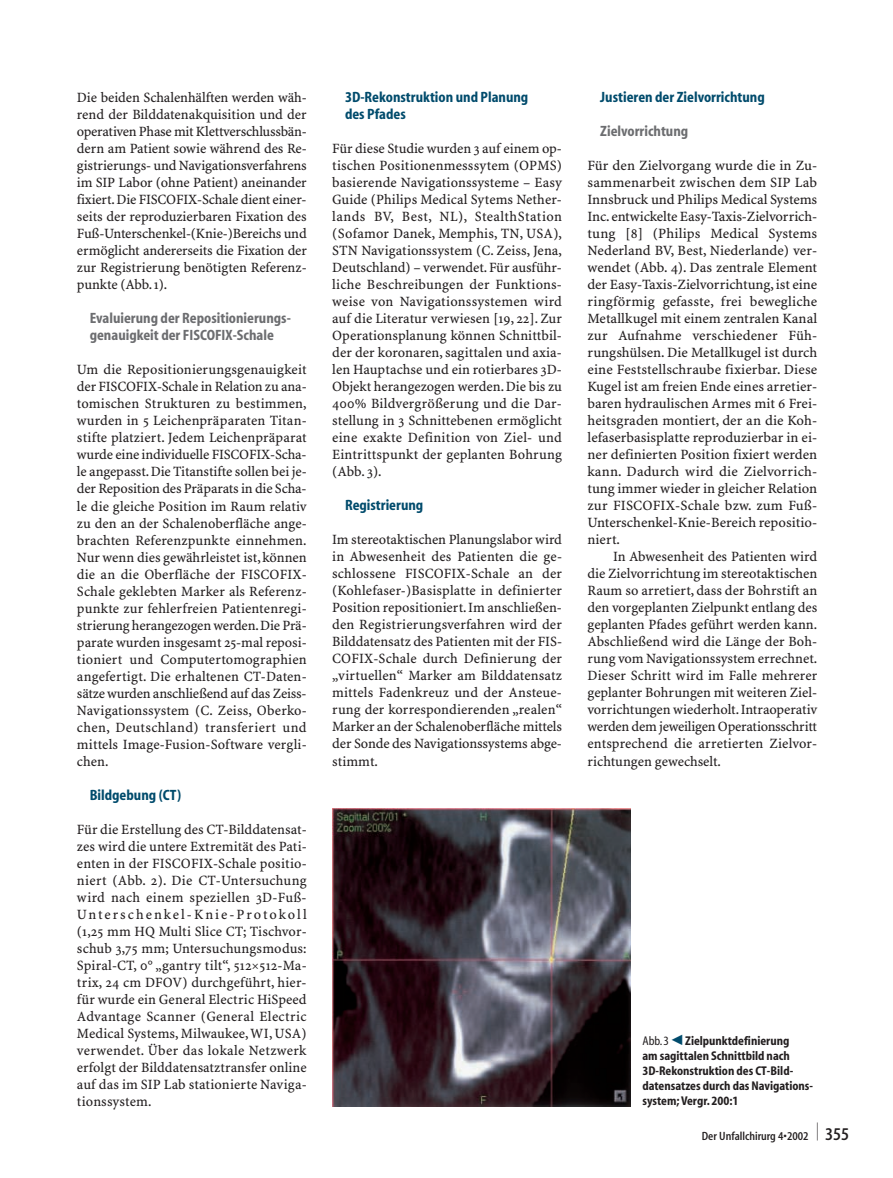
<style>
.page{position:relative;width:893px;height:1178px;background:#fff}
.page>*{position:absolute;margin:0;border:0;box-sizing:border-box;transform-origin:0 0}
.t1{font:700 condensed 15px/17px "S Myriad";color:#004b6c}
.t2{font:700 condensed 15px/17px "S Myriad";color:#6c6d70}
.t3{font:14.25px/17px "S Minion Plus";color:#231f20;text-align:justify}
.t4{font:700 condensed 12.75px/15px "S Myriad";color:#231f20}
.t5{font:600 condensed 12px "S Myriad";color:#231f20}
.s1{font-weight:400}
.s2{font-family:"Mathematical Pi Six";font-weight:400;font-stretch:normal;font-size:14.25px;color:#004b6c}
.s3{font-size:18px}
</style>
<div class="page">
<img style="left:332px;top:808px;width:298px;height:298px">
<p class="t3" style="left:77px;top:90px;width:231px">Die beiden Schalenhälften werden wäh&shy;rend der Bilddatenakquisition und der operativen Phase mit Klettverschlussbän&shy;dern am Patient sowie während des Re&shy;gistrierungs- und Navigationsverfahrens im SIP Labor (ohne Patient) aneinander fixiert.Die FISCOFIX-Schale dient einer&shy;seits der reproduzierbaren Fixation des Fuß-Unterschenkel-(Knie-)Bereichs und ermöglicht andererseits die Fixation der zur Registrierung benötigten Referenz&shy;punkte (Abb. 1).</p>
<p class="t2" style="left:90px;top:311px;width:203px">Evaluierung der Repositionierungs&shy;genauigkeit der FISCOFIX-Schale</p>
<p class="t3" style="left:77px;top:362px;width:231px">Um die Repositionierungsgenauigkeit der FISCOFIX-Schale in Relation zu ana&shy;tomischen Strukturen zu bestimmen, wurden in 5 Leichenpräparaten Titan&shy;stifte platziert. Jedem Leichenpräparat wurde eine individuelle FISCOFIX-Scha&shy;le angepasst.Die Titanstifte sollen bei je&shy;der Reposition des Präparats in die Scha&shy;le die gleiche Position im Raum relativ zu den an der Schalenoberfläche ange&shy;brachten Referenzpunkte einnehmen.<br>Nur wenn dies gewährleistet ist, können die an die Oberfläche der FISCOFIX-Schale geklebten Marker als Referenz&shy;punkte zur fehlerfreien Patientenregi&shy;strierung herangezogen werden.Die Prä&shy;parate wurden insgesamt 25-mal reposi&shy;tioniert und Computertomographien angefertigt. Die erhaltenen CT-Daten&shy;sätze wurden anschließend auf das Zeiss-Navigationssystem (C. Zeiss, Oberko&shy;chen, Deutschland) transferiert und mittels Image-Fusion-Software vergli&shy;chen.</p>
<p class="t1" style="left:90px;top:787px;width:93px">Bildgebung (CT)</p>
<p class="t3" style="left:77px;top:821px;width:231px">Für die Erstellung des CT-Bilddatensat&shy;zes wird die untere Extremität des Pati&shy;enten in der FISCOFIX-Schale positio&shy;niert (Abb. 2). Die CT-Untersuchung wird nach einem speziellen 3D-Fuß-Unterschenkel-Knie-Protokoll (1,25 mm HQ Multi Slice CT; Tischvor&shy;schub 3,75 mm; Untersuchungsmodus:<br>Spiral-CT, 0° „gantry tilt“, 512 512-Ma&shy;trix, 24 cm DFOV) durchgeführt, hier&shy;für wurde ein General Electric HiSpeed Advantage Scanner (General Electric Medical Systems, Milwaukee,WI, USA) verwendet. Über das lokale Netzwerk erfolgt der Bilddatensatztransfer online auf das im SIP Lab stationierte Naviga&shy;tionssystem.</p>
<p class="t1" style="left:345px;top:90px;width:185px">3D-Rekonstruktion und Planung des Pfades</p>
<p class="t3" style="left:332px;top:141px;width:231px">Für diese Studie wurden 3 auf einem op&shy;tischen Positionenmesssytem (OPMS) basierende Navigationssysteme – Easy Guide (Philips Medical Sytems Nether&shy;lands BV, Best, NL), StealthStation (Sofamor Danek, Memphis, TN, USA), STN Navigationssystem (C. Zeiss, Jena, Deutschland) – verwendet. Für ausführ&shy;liche Beschreibungen der Funktions&shy;weise von Navigationssystemen wird auf die Literatur verwiesen [19, 22]. Zur Operationsplanung können Schnittbil&shy;der der koronaren, sagittalen und axia&shy;len Hauptachse und ein rotierbares 3D-Objekt herangezogen werden. Die bis zu 400% Bildvergrößerung und die Dar&shy;stellung in 3 Schnittebenen ermöglicht eine exakte Definition von Ziel- und Eintrittspunkt der geplanten Bohrung (Abb. 3).</p>
<p class="t1" style="left:345px;top:498px;width:80px">Registrierung</p>
<p class="t3" style="left:332px;top:532px;width:231px">Im stereotaktischen Planungslabor wird in Abwesenheit des Patienten die ge&shy;schlossene FISCOFIX-Schale an der (Kohlefaser-)Basisplatte in definierter Position repositioniert. Im anschließen&shy;den Registrierungsverfahren wird der Bilddatensatz des Patienten mit der FIS-COFIX-Schale durch Definierung der „virtuellen“ Marker am Bilddatensatz mittels Fadenkreuz und der Ansteue&shy;rung der korrespondierenden „realen“ Marker an der Schalenoberfläche mittels der Sonde des Navigationssystems abge&shy;stimmt.</p>
<p class="t1" style="left:600px;top:90px;width:166px">Justieren der Zielvorrichtung</p>
<p class="t2" style="left:600px;top:124px;width:90px">Zielvorrichtung</p>
<p class="t3" style="left:587px;top:158px;width:231px">Für den Zielvorgang wurde die in Zu&shy;sammenarbeit zwischen dem SIP Lab Innsbruck und Philips Medical Systems Inc.entwickelte Easy-Taxis-Zielvorrich&shy;tung [8] (Philips Medical Systems Nederland BV, Best, Niederlande) ver&shy;wendet (Abb. 4). Das zentrale Element der Easy-Taxis-Zielvorrichtung, ist eine ringförmig gefasste, frei bewegliche Metallkugel mit einem zentralen Kanal zur Aufnahme verschiedener Füh&shy;rungshülsen. Die Metallkugel ist durch eine Feststellschraube fixierbar. Diese Kugel ist am freien Ende eines arretier&shy;baren hydraulischen Armes mit 6 Frei&shy;heitsgraden montiert, der an die Koh&shy;lefaserbasisplatte reproduzierbar in ei&shy;ner definierten Position fixiert werden kann. Dadurch wird die Zielvorrich&shy;tung immer wieder in gleicher Relation zur FISCOFIX-Schale bzw. zum Fuß-Unterschenkel-Knie-Bereich repositio&shy;niert.</p>
<p class="t3" style="left:587px;top:549px;width:231px;text-indent:26px">In Abwesenheit des Patienten wird die Zielvorrichtung im stereotaktischen Raum so arretiert, dass der Bohrstift an den vorgeplanten Zielpunkt entlang des geplanten Pfades geführt werden kann.<br>Abschließend wird die Länge der Boh&shy;rung vom Navigationssystem errechnet.<br>Dieser Schritt wird im Falle mehrerer geplanter Bohrungen mit weiteren Ziel&shy;vorrichtungen wiederholt. Intraoperativ werden dem jeweiligen Operationsschritt entsprechend die arretierten Zielvor&shy;richtungen gewechselt.</p>
<p class="t4" style="left:642px;top:1034px;width:172px"><span class="s1">Abb.3</span> <span class="s2">-</span> Zielpunktdefinierung<br>am sagittalen Schnittbild nach<br>3D-Rekonstruktion des CT-Bild&shy;datensatzes durch das Navigations&shy;system; Vergr. 200:1</p>
<p class="t5" style="left:701px;top:1131px;width:149px">Der Unfallchirurg 4•2002 <sup>|</sup> <span class="s3">355</span></p>
</div>
